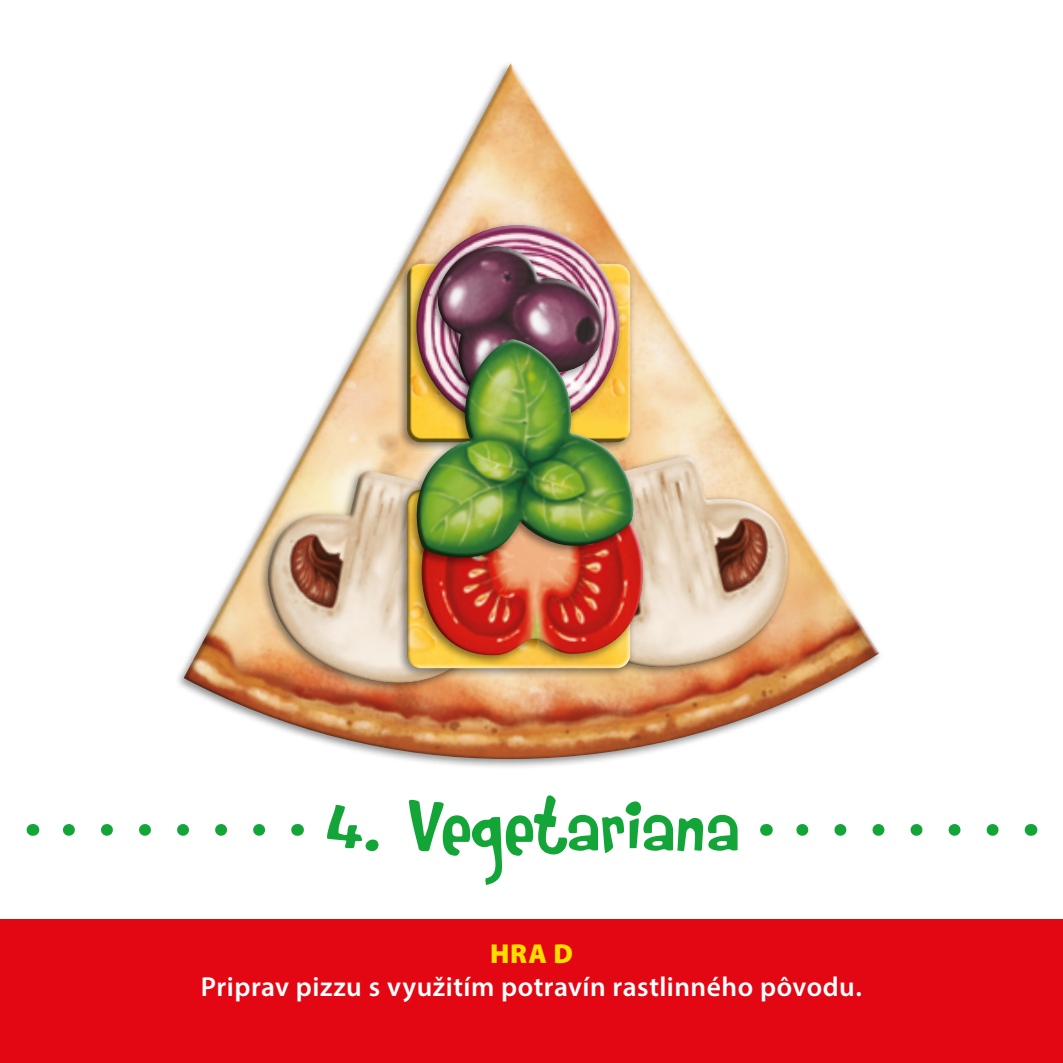
<style>
.page{position:relative;width:1063px;height:1063px;background:#fff}
.page>*{position:absolute;margin:0;border:0;box-sizing:border-box;transform-origin:0 0}
.t1{font:77.25px "Rumpelstiltskin";letter-spacing:-.015em;color:#13a538}
.t2{font:600 27.5px "Myriad Pro";letter-spacing:.015em;color:#fff}
.t3{font:900 27.5px "Myriad Pro";color:#fd0}
</style>
<div class="page">
<div style="left:0;top:920px;width:1063px;height:143px;background:#e30613"></div>
<svg style="left:177px;top:63px;width:703px;height:704px"></svg>
<div style="left:396px;top:259px;width:239px;height:194px;background:#000;opacity:.45"></div>
<div style="left:406px;top:220px;width:218px;height:219px;background:#000;opacity:.45"></div>
<div style="left:446px;top:220px;width:177px;height:181px;background:#fff;opacity:.75"></div>
<img style="left:415px;top:233px;width:205px;height:102px">
<img style="left:244px;top:452px;width:267px;height:254px">
<svg style="left:640px;top:437px;width:166px;height:222px"></svg>
<svg style="left:532px;top:439px;width:270px;height:256px"></svg>
<div style="left:396px;top:485px;width:239px;height:194px;background:#000;opacity:.45"></div>
<div style="left:408px;top:491px;width:223px;height:181px;background:#fff;opacity:.75"></div>
<div style="left:406px;top:489px;width:224px;height:179px;background:#000;opacity:.63"></div>
<div style="left:411px;top:459px;width:237px;height:207px;background:#000;opacity:.45"></div>
<img style="left:419px;top:461px;width:230px;height:199px">
<div style="left:406px;top:335px;width:232px;height:233px;background:#000;opacity:.45"></div>
<svg style="left:423px;top:326px;width:217px;height:219px"></svg>
<img style="left:401px;top:337px;width:234px;height:226px">
<svg style="left:62px;top:824px;width:197px;height:12px"></svg>
<svg style="left:297px;top:824px;width:1px;height:12px"></svg>
<svg style="left:32px;top:824px;width:1px;height:12px"></svg>
<svg style="left:796px;top:824px;width:197px;height:12px"></svg>
<svg style="left:1031px;top:824px;width:1px;height:12px"></svg>
<svg style="left:766px;top:824px;width:1px;height:12px"></svg>
<h1 class="t1" style="left:324px;top:776px;width:417px">4. Vegetariana</h1>
<p class="t3" style="left:490px;top:936px;width:84px">HRA D</p>
<p class="t2" style="left:201px;top:969px;width:663px">Priprav pizzu s využitím potravín rastlinného pôvodu.</p>
</div>
